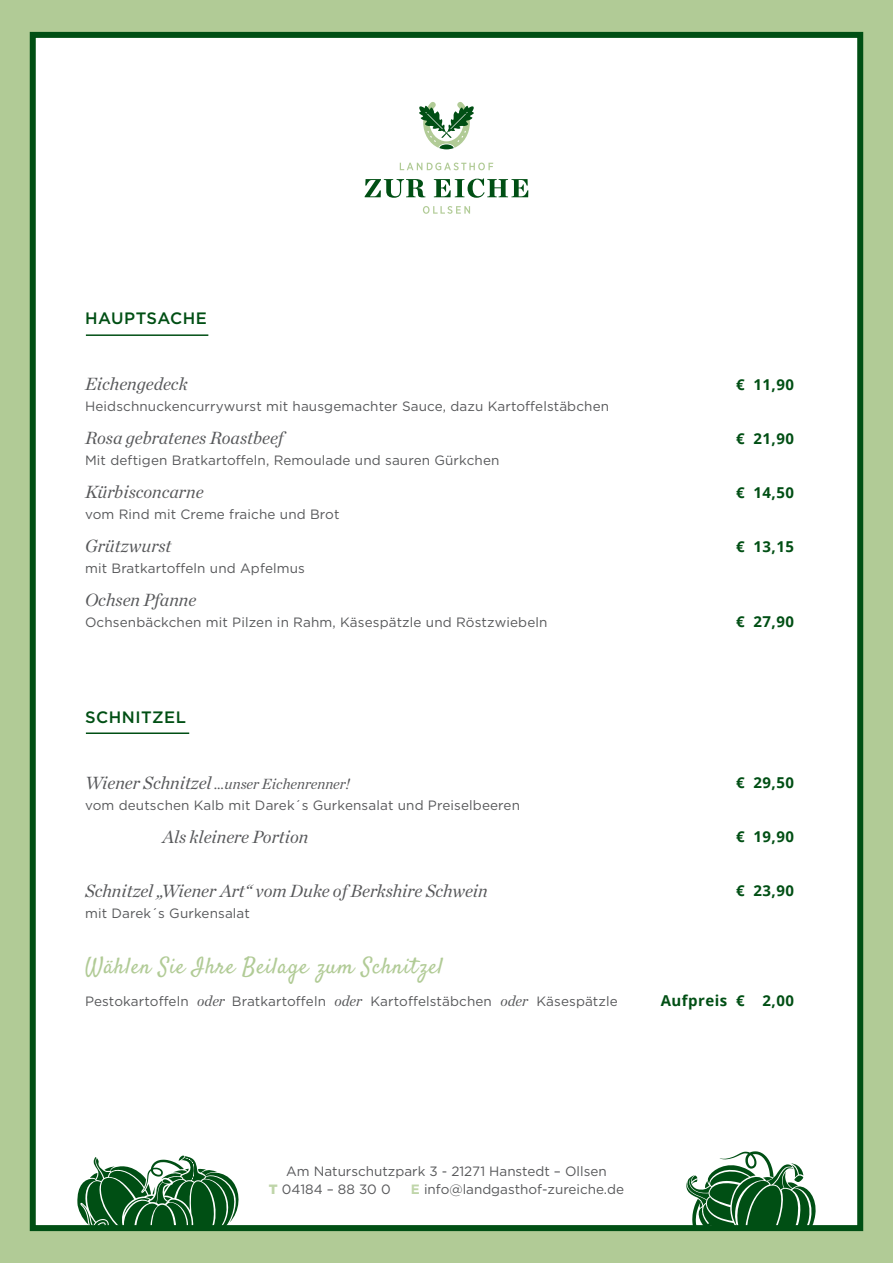
<style>
.page{position:relative;width:893px;height:1263px;background:#b1cb96}
.page>*{position:absolute;margin:0;border:0;box-sizing:border-box;transform-origin:0 0}
.t1{font:22.5px "Satisfy";letter-spacing:.03em;color:#b1cb96}
.t2{font:italic 18px "Chronicle Deck";color:#57585a}
.t3{font:500 16.5px "Gotham";letter-spacing:.03em;color:#004f14}
.t4{font:700 15px "Open Sans";letter-spacing:.03em;color:#004f14}
.t5{font:italic 15px "Chronicle Deck";color:#57585a}
.t6{font:13.5px/18px "Gotham";letter-spacing:.01em;color:#57585a}
.s1{font-size:18px}
.s2{font-family:"Chronicle Deck";font-style:italic;font-size:15px}
.s3{font-weight:900;color:#bfd5a9}
.s4{font-weight:700;color:#bfd5a9}
</style>
<div class="page">
<div style="left:33px;top:35px;width:827px;height:1193px;background:#fff"></div>
<svg style="left:686px;top:1151px;width:130px;height:73px"></svg>
<svg style="left:77px;top:1155px;width:162px;height:69px"></svg>
<div style="left:30px;top:32px;width:833px;height:1199px;border:6px solid #004f14"></div>
<hr style="left:86px;top:334px;width:122px;height:2px;background:#004f14">
<hr style="left:86px;top:732px;width:103px;height:2px;background:#004f14">
<svg style="left:400px;top:163px;width:93px;height:7px"></svg>
<svg style="left:423px;top:206px;width:47px;height:8px"></svg>
<svg style="left:365px;top:179px;width:60px;height:19px"></svg>
<svg style="left:434px;top:179px;width:94px;height:19px"></svg>
<svg style="left:419px;top:102px;width:55px;height:47px"></svg>
<p class="t3" style="left:85px;top:307px;width:123px">HAUPTSACHE</p>
<h2 class="t2" style="left:85px;top:369px;width:104px">Eichengedeck</h2>
<p class="t6" style="left:85px;top:397px;width:526px">Heidschnuckencurrywurst mit hausgemachter Sauce, dazu Kartoffelstäbchen</p>
<h2 class="t2" style="left:85px;top:423px;width:200px">Rosa gebratenes Roastbeef</h2>
<p class="t6" style="left:85px;top:451px;width:416px">Mit deftigen Bratkartoffeln, Remoulade und sauren Gürkchen</p>
<h2 class="t2" style="left:85px;top:477px;width:120px">Kürbisconcarne</h2>
<p class="t6" style="left:85px;top:505px;width:256px">vom Rind mit Creme fraiche und Brot</p>
<h2 class="t2" style="left:85px;top:531px;width:88px">Grützwurst</h2>
<p class="t6" style="left:85px;top:559px;width:221px">mit Bratkartoffeln und Apfelmus</p>
<h2 class="t2" style="left:85px;top:585px;width:113px">Ochsen Pfanne</h2>
<p class="t6" style="left:85px;top:613px;width:464px">Ochsenbäckchen mit Pilzen in Rahm, Käsespätzle und Röstzwiebeln</p>
<p class="t3" style="left:85px;top:706px;width:102px">SCHNITZEL</p>
<p class="t5" style="left:85px;top:772px;width:266px"><span class="s1">Wiener Schnitzel</span> …unser Eichenrenner!</p>
<p class="t6" style="left:85px;top:796px;width:436px">vom deutschen Kalb mit Darek´s Gurkensalat und Preiselbeeren</p>
<h2 class="t2" style="left:162px;top:822px;width:148px">Als kleinere Portion</h2>
<h2 class="t2" style="left:85px;top:876px;width:404px">Schnitzel „Wiener Art“ vom Duke of Berkshire Schwein</h2>
<p class="t6" style="left:85px;top:904px;width:166px">mit Darek´s Gurkensalat</p>
<h1 class="t1" style="left:85px;top:952px;width:359px">Wählen Sie Ihre Beilage zum Schnitzel</h1>
<p class="t6" style="left:85px;top:992px;width:534px">Pestokartoffeln <span class="s2">oder</span> Bratkartoffeln <span class="s2">oder</span> Kartoffelstäbchen <span class="s2">oder</span> Käsespätzle</p>
<p class="t4" style="left:736px;top:374px;width:10px">€</p>
<p class="t4" style="left:753px;top:374px;width:42px">11,90</p>
<p class="t4" style="left:736px;top:428px;width:10px">€</p>
<p class="t4" style="left:753px;top:428px;width:42px">21,90</p>
<p class="t4" style="left:736px;top:482px;width:10px">€</p>
<p class="t4" style="left:753px;top:482px;width:42px">14,50</p>
<p class="t4" style="left:736px;top:536px;width:10px">€</p>
<p class="t4" style="left:753px;top:536px;width:42px">13,15</p>
<p class="t4" style="left:736px;top:611px;width:10px">€</p>
<p class="t4" style="left:753px;top:611px;width:42px">27,90</p>
<p class="t4" style="left:736px;top:771px;width:10px">€</p>
<p class="t4" style="left:753px;top:771px;width:42px">29,50</p>
<p class="t4" style="left:736px;top:825px;width:10px">€</p>
<p class="t4" style="left:753px;top:825px;width:42px">19,90</p>
<p class="t4" style="left:736px;top:879px;width:10px">€</p>
<p class="t4" style="left:753px;top:879px;width:42px">23,90</p>
<p class="t4" style="left:661px;top:989px;width:135px">Aufpreis € 2,00</p>
<p class="t6" style="left:269px;top:1162px;width:339px;text-indent:17px">Am Naturschutzpark 3 - 21271 Hanstedt – Ollsen<br><span class="s3">T</span> 04184 – 88 30 0</p>
<p class="t6" style="left:411px;top:1180px;width:215px"><span class="s4">E</span> info@landgasthof-zureiche.de</p>
</div>
